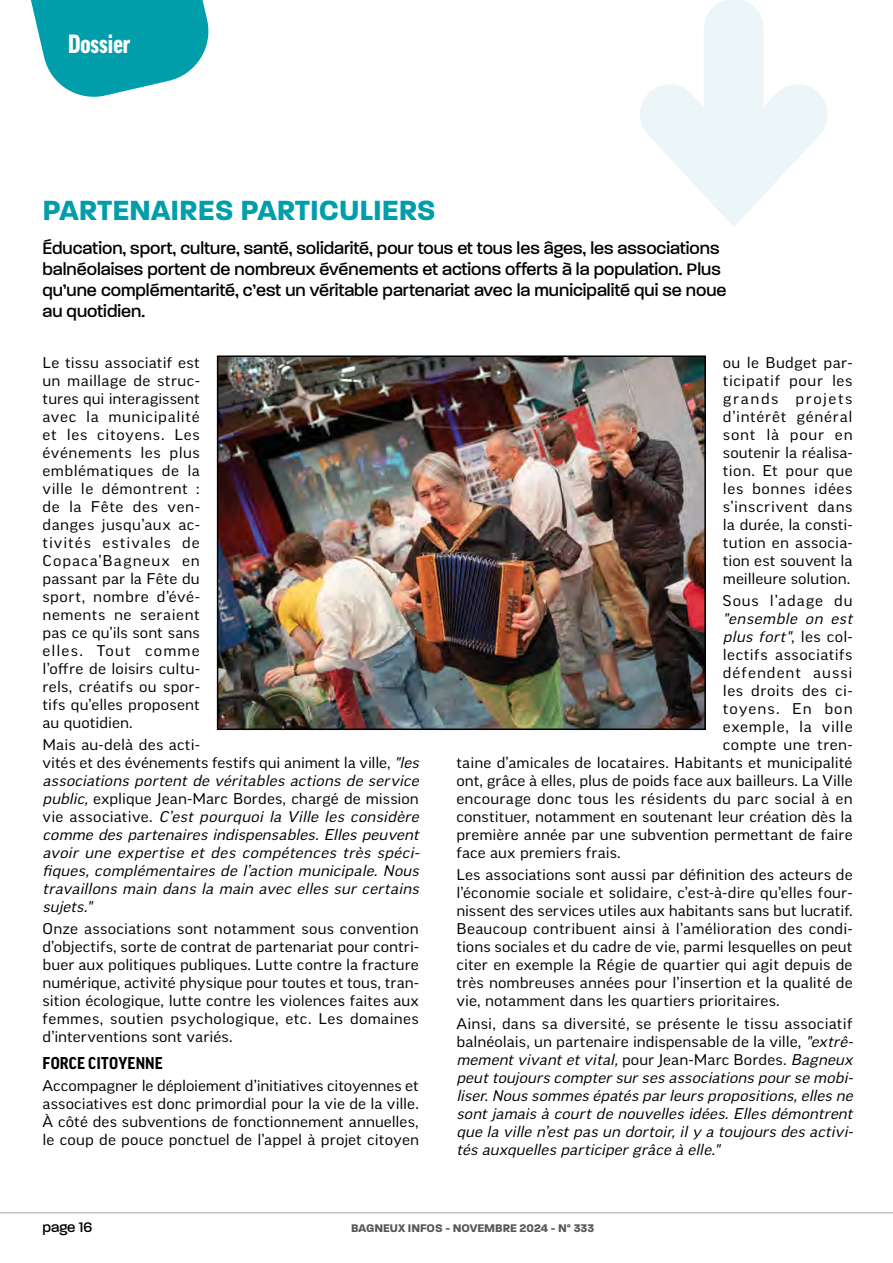
<style>
.page{position:relative;width:893px;height:1263px;background:#fff}
.page>*{position:absolute;margin:0;border:0;box-sizing:border-box;transform-origin:0 0}
.t1{font:700 30px "Paralucent";color:#009eab}
.t2{font:900 condensed 25.5px "Good Pro";color:#fff}
.t3{font:500 18px/21px "Paralucent";color:#000}
.t4{font:700 16.5px "Good Pro Narr";letter-spacing:.01em;color:#000}
.t5{font:expanded 15px/18px "Good Pro";letter-spacing:.01em;color:#000;text-align:justify}
.t6{font:italic expanded 15px/18px "Good Pro";letter-spacing:.005em;color:#000}
.t7{font:expanded 15px "Good Pro";letter-spacing:.065em;color:#000}
.t8{font:expanded 15px "Good Pro";letter-spacing:.03em;color:#000}
.t9{font:expanded 15px "Good Pro";letter-spacing:.035em;color:#000}
.t10{font:expanded 15px "Good Pro";letter-spacing:.04em;color:#000}
.t11{font:expanded 15px "Good Pro";letter-spacing:.055em;color:#000}
.t12{font:500 15px "Paralucent";color:#000}
.t13{font:700 12px "Paralucent";color:#575756}
.s1{font-style:normal}
</style>
<div class="page">
<hr style="left:0;top:1212px;width:893px;height:1px;background:#c9c1be">
<svg style="left:31px;top:0;width:178px;height:97px"></svg>
<svg style="left:640px;top:29px;width:188px;height:198px"></svg>
<img style="left:220px;top:358px;width:483px;height:369px">
<div style="left:217px;top:355px;width:489px;height:375px;border:2px solid #000"></div>
<hr style="left:892px;top:0;width:1px;height:483px;background:#c3e3e7">
<h2 class="t2" style="left:68px;top:30px;width:64px">Dossier</h2>
<h1 class="t1" style="left:43px;top:193px;width:395px">PARTENAIRES PARTICULIERS</h1>
<p class="t3" style="left:43px;top:238px;width:686px">Éducation, sport, culture, santé, solidarité, pour tous et tous les âges, les associations balnéolaises portent de nombreux événements et actions offerts à la population. Plus qu’une complémentarité, c’est un véritable partenariat avec la municipalité qui se noue au quotidien.</p>
<p class="t5" style="left:43px;top:353px;width:159px">Le tissu associatif est un maillage de struc&shy;tures qui interagissent avec la municipalité et les citoyens. Les événements les plus emblématiques de la ville le démontrent : de la Fête des ven&shy;danges jusqu’aux ac&shy;tivités estivales de Copaca’Bagneux en passant par la Fête du sport, nombre d’évé&shy;nements ne seraient pas ce qu’ils sont sans elles. Tout comme l’offre de loisirs cultu&shy;rels, créatifs ou spor&shy;tifs qu’elles proposent au quotidien.</p>
<p class="t6" style="left:43px;top:736px;width:382px"><span class="s1">Mais au-delà des acti-<br>vités et des événements festifs qui animent la ville,</span> "les associations portent de véritables actions de service public, <span class="s1">explique Jean-Marc Bordes, chargé de mission v i e a s s o c i at i v e .</span> C’est pourquoi la Ville les considère comme des partenaires indispensables. Elles peuvent avoir une expertise et des compétences très spéci&shy;fiques, complémentaires de l’action municipale. Nous travaillons main dans la main avec elles sur certains sujets."</p>
<p class="t5" style="left:43px;top:920px;width:378px">Onze associations sont notamment sous convention d’objectifs, sorte de contrat de partenariat pour contri&shy;buer aux politiques publiques. Lutte contre la fracture numérique, activité physique pour toutes et tous, tran&shy;sition écologique, lutte contre les violences faites aux femmes, soutien psychologique, etc. Les domaines d’interventions sont variés.</p>
<p class="t4" style="left:43px;top:1054px;width:122px">FORCE CITOYENNE</p>
<p class="t5" style="left:43px;top:1077px;width:378px">Accompagner le déploiement d’initiatives citoyennes et associatives est donc primordial pour la vie de la ville.<br>À côté des subventions de fonctionnement annuelles, le coup de pouce ponctuel de l’appel à projet citoyen</p>
<p class="t5" style="left:723px;top:353px;width:131px">ou le Budget par&shy;ticipatif pour les grands projets d’intérêt général sont là pour en soutenir la réalisa&shy;tion. Et pour que les bonnes idées s’inscrivent dans la durée, la consti&shy;tution en associa&shy;tion est souvent la meilleure solution.</p>
<p class="t11" style="left:723px;top:592px;width:131px">Sous l’adage du</p>
<p class="t6" style="left:723px;top:610px;width:135px">"ensemble on est</p>
<p class="t6" style="left:723px;top:628px;width:131px">plus fort"<span class="s1">, l e s c o l -</span></p>
<p class="t8" style="left:723px;top:646px;width:131px">lectifs associatifs</p>
<p class="t7" style="left:723px;top:664px;width:131px">défendent aussi</p>
<p class="t9" style="left:723px;top:682px;width:131px">les droits des ci-</p>
<p class="t7" style="left:723px;top:700px;width:131px">toyens. En bon</p>
<p class="t10" style="left:723px;top:718px;width:131px">exemple, la ville</p>
<p class="t5" style="left:723px;top:736px;width:131px">compte une tren-</p>
<p class="t5" style="left:456px;top:754px;width:398px">taine d’amicales de locataires. Habitants et municipalité</p>
<p class="t5" style="left:456px;top:772px;width:398px">ont, grâce à elles, plus de poids face aux bailleurs. La Ville</p>
<p class="t5" style="left:456px;top:790px;width:398px">encourage donc tous les résidents du parc social à en</p>
<p class="t5" style="left:456px;top:808px;width:398px">constituer, notamment en soutenant leur création dès la</p>
<p class="t5" style="left:456px;top:826px;width:398px">première année par une subvention permettant de faire</p>
<p class="t5" style="left:456px;top:844px;width:166px">face aux premiers frais.</p>
<p class="t5" style="left:456px;top:866px;width:398px">Les associations sont aussi par définition des acteurs de l’économie sociale et solidaire, c’est-à-dire qu’elles four&shy;nissent des services utiles aux habitants sans but lucratif.<br>Beaucoup contribuent ainsi à l’amélioration des condi&shy;tions sociales et du cadre de vie, parmi lesquelles on peut citer en exemple la Régie de quartier qui agit depuis de très nombreuses années pour l’insertion et la qualité de vie, notamment dans les quartiers prioritaires.</p>
<p class="t6" style="left:456px;top:1014px;width:401px"><span class="s1">Ainsi, dans sa diversité, se présente le tissu associatif balnéolais, un partenaire indispensable de la ville,</span> "extrê&shy;mementvivantetvital,<span class="s1">p o u r J e a n - M a r c B o r d e s .</span> Bagneux peuttoujours comptersurses associations pourse mobi&shy;liser.Nous sommes épatés parleurs propositions,elles ne sont jamais à court de nouvelles idées. Elles démontrent que la ville n’est pas un dortoir, il y a toujours des activi&shy;tés auxquelles participergrâce à elle."</p>
<p class="t12" style="left:43px;top:1218px;width:51px">page 16</p>
<p class="t13" style="left:351px;top:1221px;width:244px">BAGNEUX INFOS - NOVEMBRE 2024 - N° 333</p>
</div>
